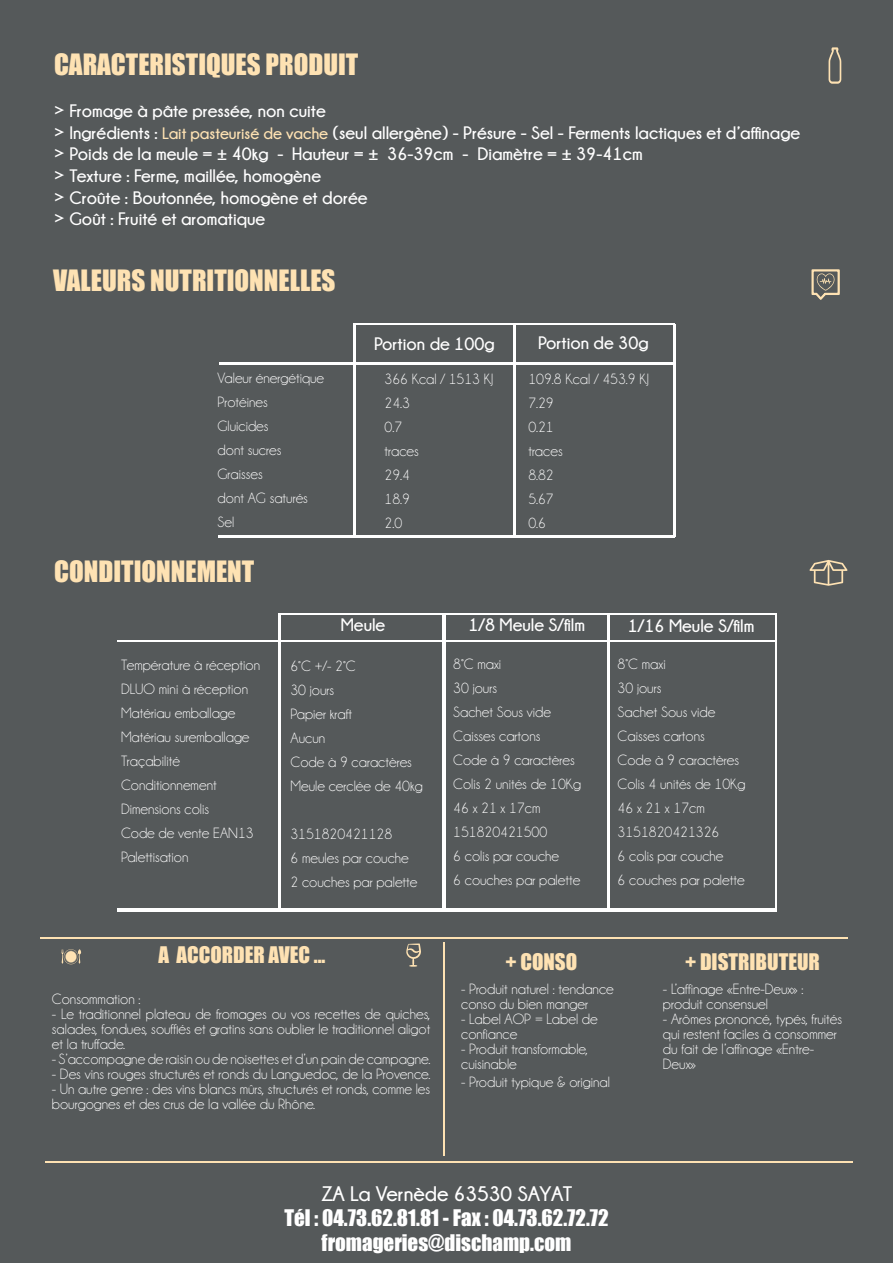
<style>
.page{position:relative;width:893px;height:1263px;background:#55595a}
.page>*{position:absolute;margin:0;border:0;box-sizing:border-box;transform-origin:0 0}
.t1{font:27px "Impact";color:#fee2b3}
.t2{font:21px "Impact";color:#fff}
.t3{font:21px "Impact";color:#fee2b3}
.t4{font:700 21px "Champagne&Limousines";color:#fff}
.t5{font:700 18px "Champagne&Limousines";color:#fff}
.t6{font:15px/15px "Champagne&Limousines";color:#fff}
.s1{font-size:16.5px;color:#fee2b3}
</style>
<div class="page">
<svg style="left:828px;top:47px;width:13px;height:37px"></svg>
<svg style="left:811px;top:269px;width:29px;height:31px"></svg>
<svg style="left:809px;top:560px;width:38px;height:26px"></svg>
<hr style="left:280px;top:613px;width:497px;height:2px;background:#fff">
<hr style="left:118px;top:640px;width:658px;height:1px;background:#fff">
<hr style="left:278px;top:613px;width:3px;height:298px;background:#fff">
<hr style="left:442px;top:614px;width:3px;height:297px;background:#fff">
<hr style="left:607px;top:615px;width:2px;height:296px;background:#fff">
<hr style="left:775px;top:614px;width:2px;height:295px;background:#fff">
<hr style="left:118px;top:908px;width:659px;height:4px;background:#fff">
<hr style="left:353px;top:324px;width:3px;height:212px;background:#fff">
<hr style="left:219px;top:362px;width:456px;height:3px;background:#fff">
<hr style="left:513px;top:324px;width:3px;height:212px;background:#fff">
<hr style="left:673px;top:325px;width:2px;height:212px;background:#fff">
<hr style="left:219px;top:535px;width:456px;height:3px;background:#fff">
<hr style="left:353px;top:323px;width:322px;height:2px;background:#fff">
<hr style="left:41px;top:937px;width:807px;height:2px;background:#fee2b3">
<hr style="left:45px;top:1161px;width:807px;height:2px;background:#fee2b3">
<hr style="left:443px;top:942px;width:1px;height:214px;background:#fee2b3">
<svg style="left:406px;top:943px;width:15px;height:24px"></svg>
<svg style="left:61px;top:949px;width:20px;height:15px"></svg>
<div style="left:66px;top:951px;width:10px;height:11px;background:#fee2b3;border-radius:50%"></div>
<p class="t1" style="left:54px;top:44px;width:306px">CARACTERISTIQUES PRODUIT</p>
<p class="t5" style="left:55px;top:101px;width:273px">&gt; Fromage à pâte pressée, non cuite</p>
<p class="t5" style="left:55px;top:123px;width:747px">&gt; Ingrédients : <span class="s1">Lait pasteurisé de vache</span> (seul allergène) - Présure - Sel - Ferments lactiques et d’affinage</p>
<p class="t5" style="left:55px;top:144px;width:590px">&gt; Poids de la meule = ± 40kg - Hauteur = ± 36-39cm - Diamètre = ± 39-41cm</p>
<p class="t5" style="left:55px;top:166px;width:268px">&gt; Texture : Ferme, maillée, homogène</p>
<p class="t5" style="left:55px;top:187px;width:314px">&gt; Croûte : Boutonnée, homogène et dorée</p>
<p class="t5" style="left:55px;top:209px;width:212px">&gt; Goût : Fruité et aromatique</p>
<p class="t1" style="left:53px;top:260px;width:284px">VALEURS NUTRITIONNELLES</p>
<p class="t6" style="left:218px;top:371px;width:108px">Valeur énergétique</p>
<p class="t6" style="left:218px;top:395px;width:52px">Protéines</p>
<p class="t6" style="left:218px;top:419px;width:53px">Gluicides</p>
<p class="t6" style="left:218px;top:443px;width:65px">dont sucres</p>
<p class="t6" style="left:218px;top:467px;width:47px">Graisses</p>
<p class="t6" style="left:218px;top:491px;width:92px">dont AG saturés</p>
<p class="t6" style="left:218px;top:515px;width:18px">Sel</p>
<p class="t1" style="left:54px;top:550px;width:202px">CONDITIONNEMENT</p>
<p class="t5" style="left:374px;top:334px;width:122px">Portion de 100g</p>
<p class="t5" style="left:538px;top:333px;width:112px">Portion de 30g</p>
<p class="t6" style="left:385px;top:371px;width:110px">366 Kcal / 1513 KJ</p>
<p class="t6" style="left:385px;top:395px;width:27px">24.3</p>
<p class="t6" style="left:385px;top:419px;width:19px">0.7</p>
<p class="t6" style="left:385px;top:443px;width:36px">traces</p>
<p class="t6" style="left:385px;top:467px;width:27px">29.4</p>
<p class="t6" style="left:385px;top:491px;width:27px">18.9</p>
<p class="t6" style="left:385px;top:515px;width:19px">2.0</p>
<p class="t6" style="left:528px;top:371px;width:122px">109.8 Kcal / 453.9 KJ</p>
<p class="t6" style="left:528px;top:395px;width:27px">7.29</p>
<p class="t6" style="left:528px;top:419px;width:27px">0.21</p>
<p class="t6" style="left:528px;top:443px;width:36px">traces</p>
<p class="t6" style="left:528px;top:467px;width:27px">8.82</p>
<p class="t6" style="left:528px;top:491px;width:27px">5.67</p>
<p class="t6" style="left:528px;top:515px;width:19px">0.6</p>
<p class="t6" style="left:121px;top:657px;width:141px">Température à réception</p>
<p class="t6" style="left:121px;top:681px;width:129px">DLUO mini à réception</p>
<p class="t6" style="left:121px;top:705px;width:116px">Matériau emballage</p>
<p class="t6" style="left:121px;top:729px;width:130px">Matériau suremballage</p>
<p class="t6" style="left:121px;top:753px;width:60px">Traçabilité</p>
<p class="t6" style="left:121px;top:777px;width:97px">Conditionnement</p>
<p class="t6" style="left:121px;top:801px;width:90px">Dimensions colis</p>
<p class="t6" style="left:121px;top:825px;width:134px">Code de vente EAN13</p>
<p class="t6" style="left:121px;top:849px;width:69px">Palettisation</p>
<p class="t5" style="left:469px;top:615px;width:118px">1/8 Meule S/film</p>
<p class="t6" style="left:453px;top:657px;width:50px">8°C maxi</p>
<p class="t6" style="left:453px;top:681px;width:45px">30 jours</p>
<p class="t6" style="left:453px;top:705px;width:99px">Sachet Sous vide</p>
<p class="t6" style="left:453px;top:729px;width:89px">Caisses cartons</p>
<p class="t6" style="left:453px;top:753px;width:123px">Code à 9 caractères</p>
<p class="t6" style="left:453px;top:777px;width:129px">Colis 2 unités de 10Kg</p>
<p class="t6" style="left:453px;top:801px;width:89px">46 x 21 x 17cm</p>
<p class="t6" style="left:453px;top:825px;width:95px">151820421500</p>
<p class="t6" style="left:453px;top:849px;width:107px">6 colis par couche</p>
<p class="t6" style="left:453px;top:873px;width:129px">6 couches par palette</p>
<p class="t5" style="left:341px;top:614px;width:46px">Meule</p>
<p class="t5" style="left:628px;top:616px;width:128px">1/16 Meule S/film</p>
<p class="t6" style="left:618px;top:657px;width:50px">8°C maxi</p>
<p class="t6" style="left:618px;top:681px;width:45px">30 jours</p>
<p class="t6" style="left:618px;top:705px;width:99px">Sachet Sous vide</p>
<p class="t6" style="left:618px;top:729px;width:89px">Caisses cartons</p>
<p class="t6" style="left:618px;top:753px;width:123px">Code à 9 caractères</p>
<p class="t6" style="left:618px;top:777px;width:129px">Colis 4 unités de 10Kg</p>
<p class="t6" style="left:618px;top:801px;width:89px">46 x 21 x 17cm</p>
<p class="t6" style="left:618px;top:825px;width:103px">3151820421326</p>
<p class="t6" style="left:618px;top:849px;width:107px">6 colis par couche</p>
<p class="t6" style="left:618px;top:873px;width:129px">6 couches par palette</p>
<p class="t6" style="left:290px;top:659px;width:67px">6°C +/- 2°C</p>
<p class="t6" style="left:290px;top:683px;width:45px">30 jours</p>
<p class="t6" style="left:290px;top:707px;width:63px">Papier kraft</p>
<p class="t6" style="left:290px;top:731px;width:36px">Aucun</p>
<p class="t6" style="left:290px;top:755px;width:123px">Code à 9 caractères</p>
<p class="t6" style="left:290px;top:779px;width:134px">Meule cerclée de 40kg</p>
<p class="t6" style="left:290px;top:827px;width:103px">3151820421128</p>
<p class="t6" style="left:290px;top:851px;width:120px">6 meules par couche</p>
<p class="t6" style="left:290px;top:875px;width:129px">2 couches par palette</p>
<p class="t3" style="left:158px;top:938px;width:169px">A ACCORDER AVEC ...</p>
<p class="t3" style="left:505px;top:946px;width:73px">+ CONSO</p>
<p class="t6" style="left:461px;top:982px;width:154px">- Produit naturel : tendance conso du bien manger</p>
<p class="t6" style="left:461px;top:1012px;width:138px">- Label AOP = Label de confiance</p>
<p class="t6" style="left:461px;top:1042px;width:128px">- Produit transformable, cuisinable</p>
<p class="t6" style="left:461px;top:1075px;width:150px">- Produit typique &amp; original</p>
<p class="t6" style="left:52px;top:992px;width:90px">Consommation :</p>
<p class="t6" style="left:52px;top:1007px;width:380px;text-align:justify">- Le traditionnel plateau de fromages ou vos recettes de quiches, salades, fondues, soufflés et gratins sans oublier le traditionnel aligot et la truffade.</p>
<p class="t6" style="left:52px;top:1052px;width:380px">- S’accompagne de raisin ou de noisettes et d’un pain de campagne.</p>
<p class="t6" style="left:52px;top:1067px;width:380px">- Des vins rouges structurés et ronds du Languedoc, de la Provence.</p>
<p class="t6" style="left:52px;top:1082px;width:380px">- Un autre genre : des vins blancs mûrs, structurés et ronds, comme les bourgognes et des crus de la vallée du Rhône.</p>
<p class="t4" style="left:321px;top:1182px;width:253px">ZA La Vernède 63530 SAYAT</p>
<p class="t2" style="left:284px;top:1201px;width:326px">Tél : 04.73.62.81.81 - Fax : 04.73.62.72.72</p>
<p class="t2" style="left:322px;top:1227px;width:251px">fromageries@dischamp.com</p>
<p class="t3" style="left:685px;top:946px;width:136px">+ DISTRIBUTEUR</p>
<p class="t6" style="left:663px;top:982px;width:142px">- L’affinage «Entre-Deux» : produit consensuel</p>
<p class="t6" style="left:663px;top:1012px;width:181px">- Arômes prononcé, typés, fruités qui restent faciles à consommer du fait de l’affinage «Entre-<br>Deux»</p>
</div>
